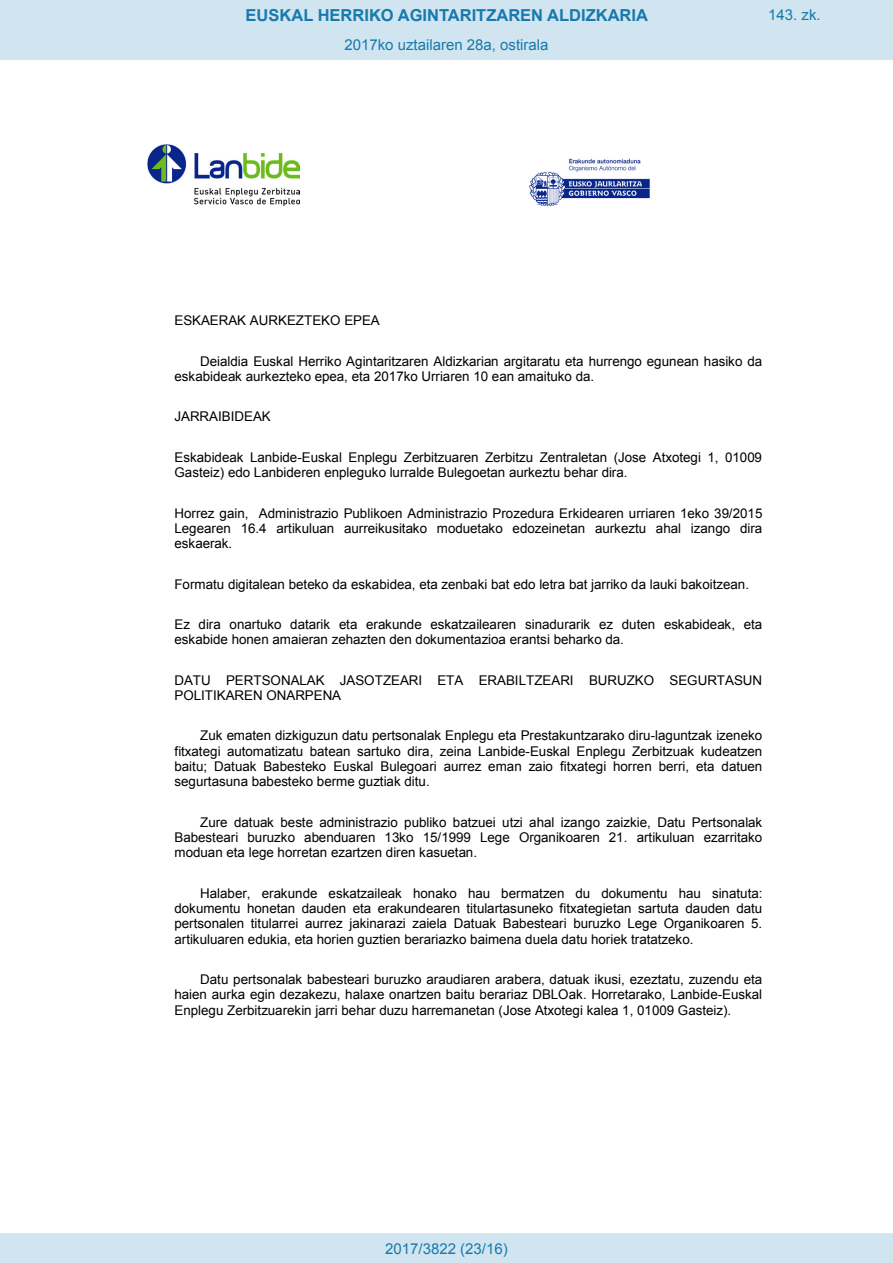
<style>
.page{position:relative;width:893px;height:1263px;background:#fff}
.page>*{position:absolute;margin:0;border:0;box-sizing:border-box;transform-origin:0 0}
.t1{font:700 16.5px "Arial";color:#1879ad}
.Paginacion_Centro{font:15px "Arial";color:#1879ad}
.t2{font:13.35px/15.3px "Arial";color:#000;text-align:justify}
</style>
<div class="page">
<div style="left:0;top:0;width:893px;height:60px;background:#d0e5f0"></div>
<div style="left:0;top:1233px;width:893px;height:30px;background:#d0e5f0"></div>
<img style="left:148px;top:144px;width:152px;height:61px">
<img style="left:529px;top:158px;width:121px;height:47px">
<p class="t1" style="left:246px;top:4px;width:404px">EUSKAL HERRIKO AGINTARITZAREN ALDIZKARIA</p>
<p class="Paginacion_Centro" style="left:344px;top:35px;width:206px">2017ko uztailaren 28a, ostirala</p>
<p class="Paginacion_Centro" style="left:768px;top:5px;width:54px">143. zk.</p>
<p class="t2" style="left:174px;top:313px;width:207px">ESKAERAK AURKEZTEKO EPEA</p>
<p class="t2" style="left:174px;top:353px;width:589px;text-indent:26px">Deialdia Euskal Herriko Agintaritzaren Aldizkarian argitaratu eta hurrengo egunean hasiko da eskabideak aurkezteko epea, eta 2017ko Urriaren 10 ean amaituko da.</p>
<p class="t2" style="left:174px;top:409px;width:98px">JARRAIBIDEAK</p>
<p class="t2" style="left:174px;top:450px;width:589px">Eskabideak Lanbide-Euskal Enplegu Zerbitzuaren Zerbitzu Zentraletan (Jose Atxotegi 1, 01009<br>Gasteiz) edo Lanbideren enpleguko lurralde Bulegoetan aurkeztu behar dira.</p>
<p class="t2" style="left:174px;top:505px;width:589px">Horrez gain, Administrazio Publikoen Administrazio Prozedura Erkidearen urriaren 1eko 39/2015<br>Legearen 16.4 artikuluan aurreikusitako moduetako edozeinetan aurkeztu ahal izango dira eskaerak.</p>
<p class="t2" style="left:174px;top:576px;width:576px">Formatu digitalean beteko da eskabidea, eta zenbaki bat edo letra bat jarriko da lauki bakoitzean.</p>
<p class="t2" style="left:174px;top:616px;width:589px">Ez dira onartuko datarik eta erakunde eskatzailearen sinadurarik ez duten eskabideak, eta eskabide honen amaieran zehazten den dokumentazioa erantsi beharko da.</p>
<p class="t2" style="left:174px;top:672px;width:589px">DATU PERTSONALAK JASOTZEARI ETA ERABILTZEARI BURUZKO SEGURTASUN<br>POLITIKAREN ONARPENA</p>
<p class="t2" style="left:174px;top:728px;width:589px;text-indent:26px">Zuk ematen dizkiguzun datu pertsonalak Enplegu eta Prestakuntzarako diru-laguntzak izeneko fitxategi automatizatu batean sartuko dira, zeina Lanbide-Euskal Enplegu Zerbitzuak kudeatzen baitu; Datuak Babesteko Euskal Bulegoari aurrez eman zaio fitxategi horren berri, eta datuen segurtasuna babesteko berme guztiak ditu.</p>
<p class="t2" style="left:174px;top:814px;width:589px;text-indent:26px">Zure datuak beste administrazio publiko batzuei utzi ahal izango zaizkie, Datu Pertsonalak Babesteari buruzko abenduaren 13ko 15/1999 Lege Organikoaren 21. artikuluan ezarritako moduan eta lege horretan ezartzen diren kasuetan.</p>
<p class="t2" style="left:174px;top:885px;width:589px;text-indent:26px">Halaber, erakunde eskatzaileak honako hau bermatzen du dokumentu hau sinatuta: dokumentu honetan dauden eta erakundearen titulartasuneko fitxategietan sartuta dauden datu pertsonalen titularrei aurrez jakinarazi zaiela Datuak Babesteari buruzko Lege Organikoaren 5. artikuluaren edukia, eta horien guztien berariazko baimena duela datu horiek tratatzeko.</p>
<p class="t2" style="left:174px;top:972px;width:589px;text-indent:26px">Datu pertsonalak babesteari buruzko araudiaren arabera, datuak ikusi, ezeztatu, zuzendu eta haien aurka egin dezakezu, halaxe onartzen baitu berariaz DBLOak. Horretarako, Lanbide-Euskal Enplegu Zerbitzuarekin jarri behar duzu harremanetan (Jose Atxotegi kalea 1, 01009 Gasteiz).</p>
<p class="Paginacion_Centro" style="left:385px;top:1238px;width:124px">2017/3822 (23/16)</p>
</div>
